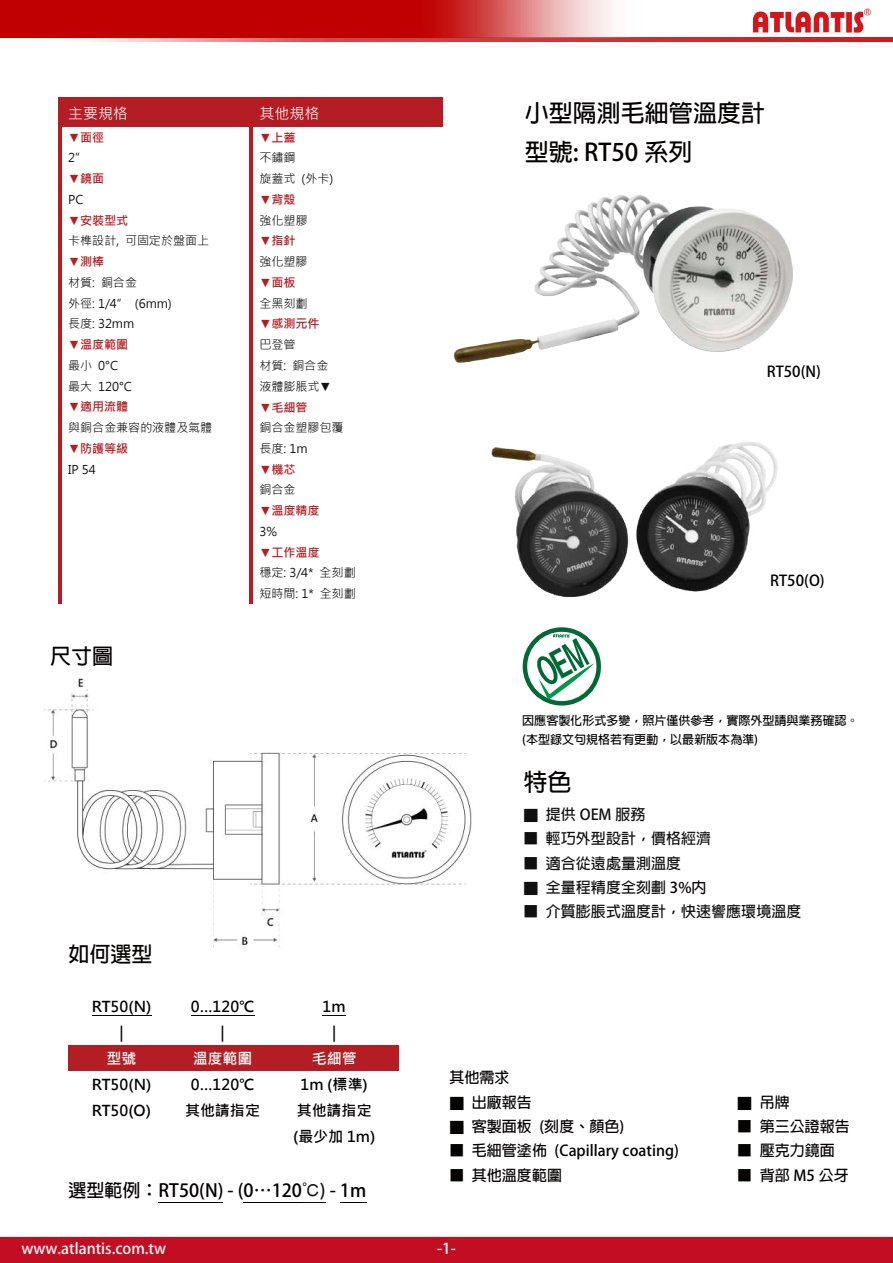
<style>
.page{position:relative;width:893px;height:1263px;background:#fff}
.page>*{position:absolute;margin:0;border:0;box-sizing:border-box;transform-origin:0 0}
.t1{font:700 24px/39.2px "Adobe Fan Heiti Std";color:#040000}
.t2{font:700 21px "Adobe Fan Heiti Std";color:#040000}
.t3{font:700 18px "Adobe Fan Heiti Std";color:#040000}
.t4{font:700 15px "Adobe Fan Heiti Std";color:#040000}
.t5{font:700 15px/26.1px "Microsoft Jheng Hei";color:#040000}
.t6{font:700 15px "Adobe Fan Heiti Std";color:#101010}
.t7{font:700 15px "Adobe Fan Heiti Std";color:#f7f7f7}
.t8{font:700 15px "Microsoft Jheng Hei";color:#fff}
.t9{font:15px "Microsoft Jheng Hei";color:#fff}
.t10{font:700 15px "Adobe Fan Heiti Std";color:#fff}
.t11{font:12px/20.7px "Microsoft Jheng Hei";color:#101010}
.t12{font:700 12px "Microsoft Jheng Hei";color:#b41d23}
.t13{font:700 12px/19.5px "Adobe Fan Heiti Std";color:#040000}
.s1{color:#101010}
.s2{font-family:"P Ming Li U";font-weight:400}
.s3{color:#040000}
</style>
<div class="page">
<div style="left:523px;top:627px;width:78px;height:78px;border:4px solid #006934;border-radius:50%"></div>
<img style="left:491px;top:442px;width:287px;height:156px">
<img style="left:453px;top:194px;width:340px;height:169px">
<div style="left:0;top:1237px;width:893px;height:26px;background:#c30d23"></div>
<svg style="left:753px;top:9px;width:118px;height:24px"></svg>
<img style="left:44px;top:678px;width:428px;height:270px">
<div style="left:62px;top:100px;width:6px;height:26px;background:#b41d23"></div>
<div style="left:243px;top:100px;width:7px;height:26px;background:#b41d23"></div>
<div style="left:68px;top:100px;width:175px;height:26px;background:#b41d23"></div>
<div style="left:253px;top:100px;width:7px;height:26px;background:#b41d23"></div>
<div style="left:435px;top:100px;width:8px;height:26px;background:#b41d23"></div>
<div style="left:260px;top:100px;width:175px;height:26px;background:#b41d23"></div>
<svg style="left:58px;top:97px;width:4px;height:4px"></svg>
<hr style="left:62px;top:97px;width:188px;height:3px;background:#b41d23">
<svg style="left:250px;top:97px;width:3px;height:4px"></svg>
<hr style="left:253px;top:97px;width:190px;height:3px;background:#b41d23">
<hr style="left:58px;top:101px;width:4px;height:25px;background:#b41d23">
<hr style="left:250px;top:101px;width:3px;height:25px;background:#b41d23">
<hr style="left:58px;top:126px;width:4px;height:478px;background:#b41d23">
<hr style="left:250px;top:126px;width:3px;height:478px;background:#b41d23">
<hr style="left:158px;top:1202px;width:65px;height:1px;background:#040000">
<hr style="left:244px;top:1202px;width:58px;height:1px;background:#040000">
<svg style="left:302px;top:1202px;width:24px;height:1px"></svg>
<svg style="left:340px;top:1202px;width:26px;height:1px"></svg>
<hr style="left:92px;top:1015px;width:59px;height:1px;background:#040000">
<hr style="left:191px;top:1015px;width:64px;height:1px;background:#040000">
<svg style="left:323px;top:1015px;width:23px;height:1px"></svg>
<div style="left:68px;top:1045px;width:9px;height:26px;background:#b41d23"></div>
<div style="left:167px;top:1045px;width:8px;height:26px;background:#b41d23"></div>
<div style="left:77px;top:1045px;width:90px;height:26px;background:#b41d23"></div>
<div style="left:175px;top:1045px;width:8px;height:26px;background:#b41d23"></div>
<div style="left:262px;top:1045px;width:9px;height:26px;background:#b41d23"></div>
<div style="left:183px;top:1045px;width:79px;height:26px;background:#b41d23"></div>
<div style="left:271px;top:1045px;width:8px;height:26px;background:#b41d23"></div>
<div style="left:390px;top:1045px;width:8px;height:26px;background:#b41d23"></div>
<div style="left:279px;top:1045px;width:111px;height:26px;background:#b41d23"></div>
<svg style="left:86px;top:38px;width:807px;height:3px;background:#d05457"></svg>
<svg style="left:0;top:0;width:662px;height:38px;background:#cc3434"></svg>
<svg style="left:533px;top:634px;width:61px;height:66px"></svg>
<p class="t9" style="left:68px;top:105px;width:61px">主要規格</p>
<p class="t9" style="left:259px;top:105px;width:61px">其他規格</p>
<p class="t12" style="left:68px;top:130px;width:37px">▼面徑</p>
<p class="t11" style="left:68px;top:148px;width:21px">2”</p>
<p class="t12" style="left:68px;top:171px;width:37px">▼鏡面</p>
<p class="t11" style="left:68px;top:189px;width:17px">PC</p>
<p class="t12" style="left:68px;top:213px;width:62px">▼安裝型式</p>
<p class="t11" style="left:68px;top:231px;width:142px">卡榫設計, 可固定於盤面上</p>
<p class="t12" style="left:68px;top:254px;width:37px">▼測棒</p>
<p class="t11" style="left:68px;top:272px;width:105px">材質: 銅合金<br>外徑: 1/4” (6mm)長度: 32mm</p>
<p class="t12" style="left:68px;top:337px;width:62px">▼溫度範圍</p>
<p class="t11" style="left:68px;top:355px;width:65px">最小 0°C最大 120°C</p>
<p class="t12" style="left:68px;top:400px;width:62px">▼適用流體</p>
<p class="t11" style="left:68px;top:417px;width:146px">與銅合金兼容的液體及氣體</p>
<p class="t12" style="left:68px;top:441px;width:62px">▼防護等級</p>
<p class="t11" style="left:68px;top:459px;width:29px">IP 54</p>
<p class="t12" style="left:259px;top:130px;width:37px">▼上蓋</p>
<p class="t11" style="left:259px;top:148px;width:75px">不鏽鋼<br>旋蓋式 (外卡)</p>
<p class="t12" style="left:259px;top:192px;width:37px">▼背殼</p>
<p class="t11" style="left:259px;top:210px;width:50px">強化塑膠</p>
<p class="t12" style="left:259px;top:233px;width:37px">▼指針</p>
<p class="t11" style="left:259px;top:251px;width:50px">強化塑膠</p>
<p class="t12" style="left:259px;top:275px;width:37px">▼面板</p>
<p class="t11" style="left:259px;top:293px;width:50px">全黑刻劃</p>
<p class="t12" style="left:259px;top:316px;width:62px">▼感測元件</p>
<p class="t11" style="left:259px;top:334px;width:74px">巴登管<br>材質: 銅合金液體膨脹式▼</p>
<p class="t12" style="left:259px;top:400px;width:50px">▼毛細管</p>
<p class="t11" style="left:259px;top:417px;width:86px">銅合金塑膠包覆長度: 1m</p>
<p class="t12" style="left:259px;top:462px;width:37px">▼機芯</p>
<p class="t11" style="left:259px;top:480px;width:38px">銅合金</p>
<p class="t12" style="left:259px;top:503px;width:62px">▼溫度精度</p>
<p class="t11" style="left:259px;top:521px;width:19px">3%</p>
<p class="t12" style="left:259px;top:545px;width:62px">▼工作溫度</p>
<p class="t11" style="left:259px;top:563px;width:98px">穩定: 3/4* 全刻劃短時間: 1* 全刻劃</p>
<h2 class="t2" style="left:50px;top:643px;width:65px">尺寸圖</h2>
<h2 class="t2" style="left:68px;top:941px;width:86px">如何選型</h2>
<p class="t5" style="left:92px;top:993px;width:61px">RT50(N)</p>
<p class="t5" style="left:191px;top:993px;width:65px">0…120℃</p>
<p class="t5" style="left:323px;top:993px;width:25px">1m</p>
<p class="t5" style="left:119px;top:1019px;width:6px">|</p>
<p class="t5" style="left:221px;top:1019px;width:6px">|</p>
<p class="t5" style="left:332px;top:1019px;width:6px">|</p>
<p class="t8" style="left:107px;top:1049px;width:31px">型號</p>
<p class="t8" style="left:193px;top:1049px;width:61px">溫度範圍</p>
<p class="t8" style="left:312px;top:1049px;width:46px">毛細管</p>
<p class="t5" style="left:92px;top:1071px;width:61px">RT50(N)</p>
<p class="t5" style="left:191px;top:1071px;width:65px">0…120℃</p>
<p class="t5" style="left:300px;top:1071px;width:69px">1m (標準)</p>
<p class="t5" style="left:92px;top:1097px;width:61px">RT50(O)</p>
<p class="t5" style="left:185px;top:1097px;width:76px">其他請指定</p>
<p class="t5" style="left:293px;top:1097px;width:84px">其他請指定(最少加 1m)</p>
<h3 class="t3" style="left:68px;top:1180px;width:299px">選型範例：RT50(N) - (0⋯120<span class="s1">℃)</span> - 1m</h3>
<h1 class="t1" style="left:525px;top:94px;width:242px">小型隔測毛細管溫度計型號: RT50 系列</h1>
<p class="t4" style="left:767px;top:362px;width:56px">RT50(N)</p>
<p class="t4" style="left:770px;top:572px;width:56px">RT50(O)</p>
<p class="t13" style="left:522px;top:711px;width:338px">因應客製化形式多變，照片僅供參考，實際外型請與業務確認。(本型錄文句規格若有更動，以最新版本為準)</p>
<h1 class="t1" style="left:523px;top:763px;width:49px">特色</h1>
<p class="t6" style="left:523px;top:805px;width:124px"><span class="s2">■</span> 提供 OEM 服務</p>
<p class="t6" style="left:523px;top:829px;width:189px">■ 輕巧外型設計，價格經濟</p>
<p class="t6" style="left:523px;top:854px;width:159px">■ 適合從遠處量測溫度</p>
<p class="t6" style="left:523px;top:878px;width:185px"><span class="s2">■</span> 全量程精度全刻劃 <span class="s3">3%內</span></p>
<p class="t6" style="left:523px;top:903px;width:279px">■ 介質膨脹式溫度計，快速響應環境溫度</p>
<p class="t4" style="left:449px;top:1069px;width:61px">其他需求</p>
<p class="t4" style="left:449px;top:1093px;width:84px"><span class="s2">■</span> 出廠報告</p>
<p class="t4" style="left:737px;top:1093px;width:54px"><span class="s2">■</span> 吊牌</p>
<p class="t4" style="left:449px;top:1117px;width:176px"><span class="s2">■</span> 客製面板 (刻度、顏色)</p>
<p class="t4" style="left:737px;top:1117px;width:114px">■ 第三公證報告</p>
<p class="t4" style="left:449px;top:1142px;width:231px">■ 毛細管塗佈 (Capillary coating)</p>
<p class="t4" style="left:737px;top:1142px;width:99px">■ 壓克力鏡面</p>
<p class="t4" style="left:449px;top:1166px;width:114px">■ 其他溫度範圍</p>
<p class="t4" style="left:737px;top:1166px;width:113px">■ 背部 M5 公牙</p>
<p class="t7" style="left:22px;top:1239px;width:146px">www.atlantis.com.tw</p>
<p class="t10" style="left:437px;top:1239px;width:20px">-1-</p>
</div>
